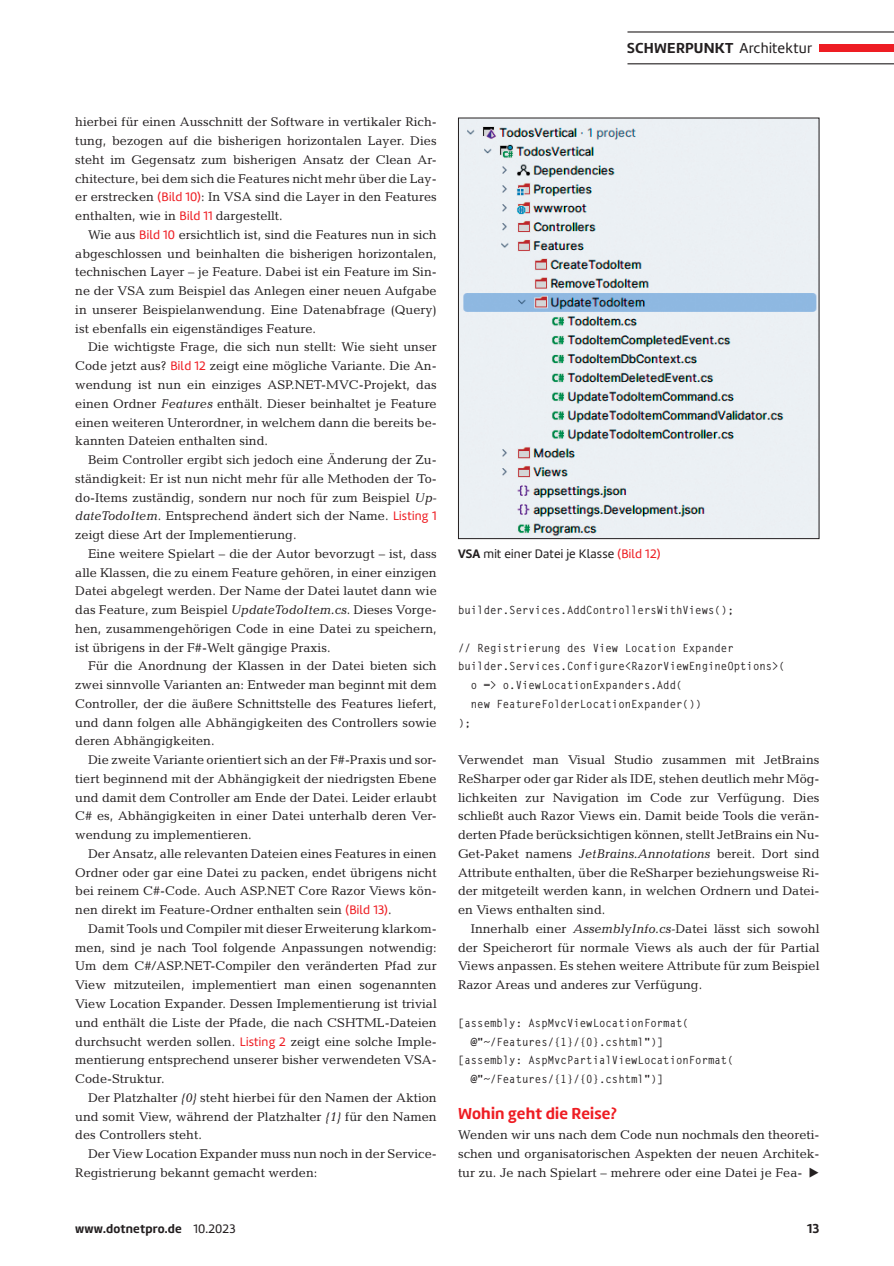
<style>
.page{position:relative;width:894px;height:1266px;background:#fff}
.page>*{position:absolute;margin:0;border:0;box-sizing:border-box;transform-origin:0 0}
.IR_00_fliesstext_zwi{font:700 16.5px "Amelia";letter-spacing:.015em;color:#ee1d23}
.IR_40_seitenstrecke{font:700 15px "Amelia";letter-spacing:.015em;color:#231f20}
.IR_40_seitenstrecke-2{font:700 13.5px "Amelia";color:#231f20}
.t1{font:12.75px/18.8px "Candida Std";color:#231f20;text-align:justify}
.t2{font:12.75px "Amelia";letter-spacing:.015em;color:#231f20}
.IR_40_seitenstrecke-3{font:700 12.75px "Amelia";letter-spacing:.015em;color:#231f20}
.IR_00_fliesstext_lis{font:700 11.25px "Letter Gothic Std";color:#231f20;scale:.95 1}
.s1{font-weight:400}
.s2{font-family:"Amelia";color:#ee1d23}
.s3{font-style:italic}
.s4{font-weight:700}
.s5{color:#ee1d23}
</style>
<div class="page">
<hr style="left:627px;top:31px;width:267px;height:2px;background:#231f20">
<hr style="left:627px;top:63px;width:267px;height:1px;background:#231f20">
<div style="left:819px;top:44px;width:75px;height:8px;background:#ee1d23"></div>
<img style="left:460px;top:120px;width:357px;height:417px">
<div style="left:458px;top:118px;width:361px;height:421px;border:1px solid #231f20"></div>
<p class="IR_40_seitenstrecke" style="left:627px;top:39px;width:186px">SCHWERPUNKT <span class="s1">Architektur</span></p>
<p class="t1" style="left:75px;top:113px;width:363px">hierbei für einen Ausschnitt der Software in vertikaler Rich&shy;tung, bezogen auf die bisherigen horizontalen Layer. Dies steht im Gegensatz zum bisherigen Ansatz der Clean Ar&shy;chitecture, bei dem sich die Features nicht mehr über die Lay&shy;er erstrecken <span class="s2">(Bild 10)</span>: In VSA sind die Layer in den Features enthalten, wie in <span class="s2">Bild 11</span> dargestellt.</p>
<p class="t1" style="left:75px;top:225px;width:363px;text-indent:13px">Wie aus <span class="s2">Bild 10</span> ersichtlich ist, sind die Features nun in sich abgeschlossen und beinhalten die bisherigen horizontalen, technischen Layer – je Feature. Dabei ist ein Feature im Sin&shy;ne der VSA zum Beispiel das Anlegen einer neuen Aufgabe in unserer Beispielanwendung. Eine Datenabfrage (Query) ist ebenfalls ein eigenständiges Feature.</p>
<p class="t1" style="left:75px;top:338px;width:363px;text-indent:13px">Die wichtigste Frage, die sich nun stellt: Wie sieht unser Code jetzt aus? <span class="s2">Bild 12</span> zeigt eine mögliche Variante. Die An&shy;wendung ist nun ein einziges ASP.NET-MVC-Projekt, das einen Ordner <span class="s3">Features</span> enthält. Dieser beinhaltet je Feature einen weiteren Unterordner, in welchem dann die bereits be&shy;kannten Dateien enthalten sind.</p>
<p class="t1" style="left:75px;top:450px;width:363px;text-indent:13px">Beim Controller ergibt sich jedoch eine Änderung der Zu&shy;ständigkeit: Er ist nun nicht mehr für alle Methoden der To&shy;do-Items zuständig, sondern nur noch für zum Beispiel <span class="s3">Up&shy;dateTodoItem</span>. Entsprechend ändert sich der Name. <span class="s2">Listing 1 </span>zeigt diese Art der Implementierung.</p>
<p class="t1" style="left:75px;top:544px;width:363px;text-indent:13px">Eine weitere Spielart – die der Autor bevorzugt – ist, dass alle Klassen, die zu einem Feature gehören, in einer einzigen Datei abgelegt werden. Der Name der Datei lautet dann wie das Feature, zum Beispiel <span class="s3">UpdateTodoItem.cs</span>. Dieses Vorge&shy;hen, zusammengehörigen Code in eine Datei zu speichern, ist übrigens in der F#-Welt gängige Praxis.</p>
<p class="t1" style="left:75px;top:656px;width:363px;text-indent:13px">Für die Anordnung der Klassen in der Datei bieten sich zwei sinnvolle Varianten an: Entweder man beginnt mit dem Controller, der die äußere Schnittstelle des Features liefert, und dann folgen alle Abhängigkeiten des Controllers sowie deren Abhängigkeiten.</p>
<p class="t1" style="left:75px;top:750px;width:363px;text-indent:13px">Die zweite Variante orientiert sich an der F#-Praxis und sor&shy;tiert beginnend mit der Abhängigkeit der niedrigsten Ebene und damit dem Controller am Ende der Datei. Leider erlaubt C# es, Abhängigkeiten in einer Datei unterhalb deren Ver&shy;wendung zu implementieren.</p>
<p class="t1" style="left:75px;top:844px;width:363px;text-indent:13px">Der Ansatz, alle relevanten Dateien eines Features in einen Ordner oder gar eine Datei zu packen, endet übrigens nicht bei reinem C#-Code. Auch ASP.NET Core Razor Views kön&shy;nen direkt im Feature-Ordner enthalten sein <span class="s2">(Bild 13)</span>.</p>
<p class="t1" style="left:75px;top:919px;width:363px;text-indent:13px">Damit Tools und Compiler mit dieser Erweiterung klarkom&shy;men, sind je nach Tool folgende Anpassungen notwendig:<br>Um dem C#/ASP.NET-Compiler den veränderten Pfad zur View mitzuteilen, implementiert man einen sogenannten View Location Expander. Dessen Implementierung ist trivial und enthält die Liste der Pfade, die nach CSHTML-Dateien durchsucht werden sollen. <span class="s2">Listing 2</span> zeigt eine solche Imple&shy;mentierung entsprechend unserer bisher verwendeten VSA-Code-Struktur.</p>
<p class="t1" style="left:75px;top:1088px;width:363px;text-indent:13px">Der Platzhalter <span class="s3">{0}</span> steht hierbei für den Namen der Aktion und somit View, während der Platzhalter <span class="s3">{1}</span> für den Namen des Controllers steht.</p>
<p class="t1" style="left:75px;top:1144px;width:363px;text-indent:13px">Der View Location Expander muss nun noch in der Service-<br>Registrierung bekannt gemacht werden:</p>
<p class="t2" style="left:458px;top:546px;width:204px"><span class="s4">VSA</span> mit einer Datei je Klasse <span class="s5">(Bild 12)</span></p>
<p class="IR_00_fliesstext_lis" style="left:458px;top:603px;width:292px">builder.Services.AddControllersWithViews();</p>
<p class="IR_00_fliesstext_lis" style="left:458px;top:640px;width:292px">// Registrierung des View Location Expander</p>
<p class="IR_00_fliesstext_lis" style="left:458px;top:659px;width:346px">builder.Services.Configure&lt;RazorViewEngineOptions&gt;(</p>
<p class="IR_00_fliesstext_lis" style="left:471px;top:678px;width:224px">o =&gt; o.ViewLocationExpanders.Add(</p>
<p class="IR_00_fliesstext_lis" style="left:471px;top:697px;width:245px">new FeatureFolderLocationExpander())</p>
<p class="IR_00_fliesstext_lis" style="left:458px;top:715px;width:15px">);</p>
<p class="t1" style="left:458px;top:750px;width:363px">Verwendet man Visual Studio zusammen mit JetBrains ReSharper oder gar Rider als IDE, stehen deutlich mehr Mög&shy;lichkeiten zur Navigation im Code zur Verfügung. Dies schließt auch Razor Views ein. Damit beide Tools die verän&shy;derten Pfade berücksichtigen können, stellt JetBrains ein Nu-Get-Paket namens <span class="s3">JetBrains.Annotations</span> bereit. Dort sind Attribute enthalten, über die ReSharper beziehungsweise Ri&shy;der mitgeteilt werden kann, in welchen Ordnern und Datei&shy;en Views enthalten sind.</p>
<p class="t1" style="left:458px;top:919px;width:363px;text-indent:13px">Innerhalb einer <span class="s3">AssemblyInfo.cs-</span>Datei lässt sich sowohl der Speicherort für normale Views als auch der für Partial Views anpassen. Es stehen weitere Attribute für zum Beispiel Razor Areas und anderes zur Verfügung.</p>
<p class="IR_00_fliesstext_lis" style="left:458px;top:1015px;width:245px">[assembly: AspMvcViewLocationFormat(</p>
<p class="IR_00_fliesstext_lis" style="left:471px;top:1034px;width:204px">@"~/Features/{1}/{0}.cshtml")]</p>
<p class="IR_00_fliesstext_lis" style="left:458px;top:1053px;width:292px">[assembly: AspMvcPartialViewLocationFormat(</p>
<p class="IR_00_fliesstext_lis" style="left:471px;top:1072px;width:204px">@"~/Features/{1}/{0}.cshtml")]</p>
<p class="IR_00_fliesstext_zwi" style="left:458px;top:1103px;width:160px">Wohin geht die Reise?</p>
<p class="t1" style="left:458px;top:1125px;width:363px">Wenden wir uns nach dem Code nun nochmals den theoreti&shy;schen und organisatorischen Aspekten der neuen Architek&shy;tur zu. Je nach Spielart – mehrere oder eine Datei je Fea-</p>
<p class="IR_40_seitenstrecke-3" style="left:75px;top:1221px;width:162px">www.dotnetpro.de <span class="s1">10.2023</span></p>
<p class="IR_40_seitenstrecke-2" style="left:807px;top:1220px;width:14px">13</p>
</div>
